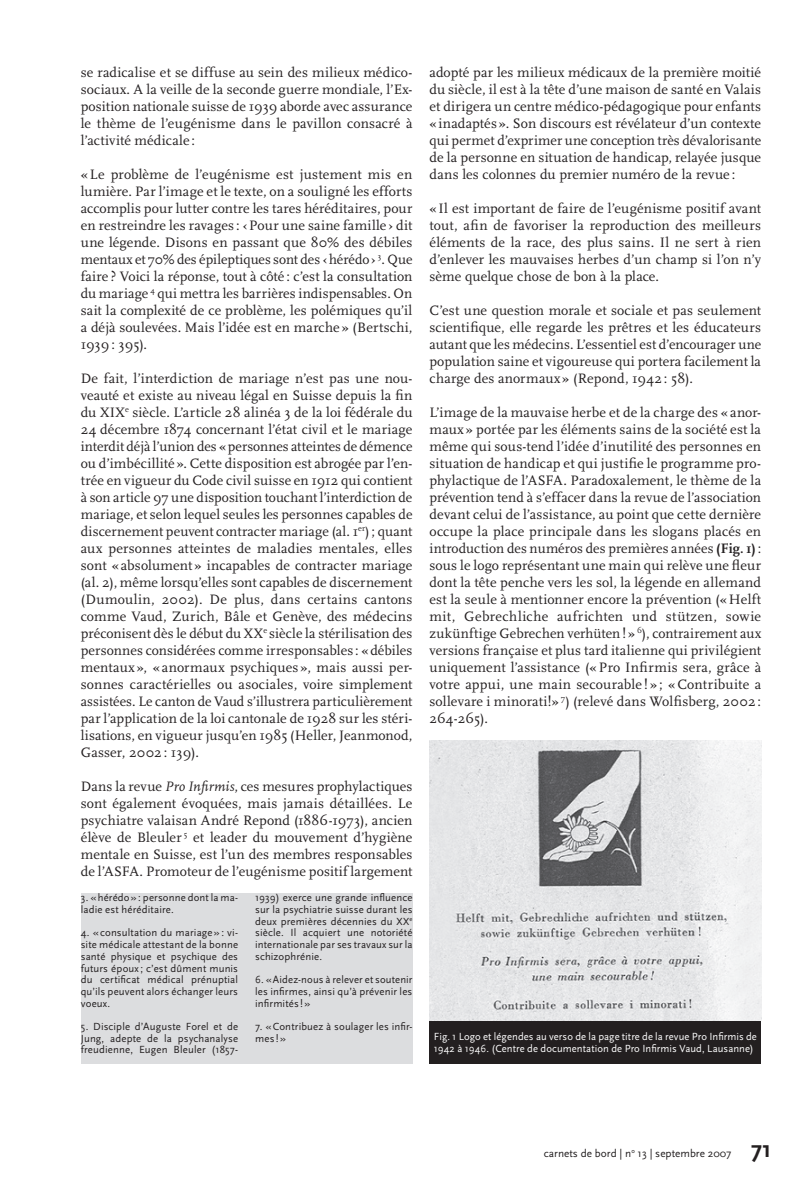
<style>
.page{position:relative;width:808px;height:1191px;background:#fff}
.page>*{position:absolute;margin:0;border:0;box-sizing:border-box;transform-origin:0 0}
.t1{font:14.25px/17px "Scala";letter-spacing:.01em;color:#231f20;text-align:justify}
.t2{font:11.25px "Scala Sans";color:#231f20}
.t3{font:10.8px/11.7px "Scala Sans";letter-spacing:.015em;color:#231f20;text-align:justify}
.t4{font:10.8px/11.7px "Scala Sans";letter-spacing:.005em;color:#fff}
.s1{font-style:italic}
.s2{font-weight:700}
.s3{font-weight:700;font-size:24px}
</style>
<div class="page">
<div style="left:81px;top:893px;width:331px;height:170px;background:#dcdddf"></div>
<div style="left:429px;top:1020px;width:332px;height:43px;background:#231f20"></div>
<img style="left:429px;top:740px;width:332px;height:280px">
<p class="t1" style="left:81px;top:64px;width:333px">se radicalise et se diffuse au sein des milieux médico&shy;sociaux. A la veille de la seconde guerre mondiale, l’Ex&shy;position nationale suisse de 1939 aborde avec assurance le thème de l’eugénisme dans le pavillon consacré à l’activité médicale :</p>
<p class="t1" style="left:81px;top:166px;width:333px">« Le problème de l’eugénisme est justement mis en lumière. Par l’image et le texte, on a souligné les efforts accomplis pour lutter contre les tares héréditaires, pour en restreindre les ravages : ‹Pour une saine famille › dit une légende. Disons en passant que 80% des débiles mentaux et 70% des épileptiques sont des ‹hérédo › <sup>3</sup>. Que faire ? Voici la réponse, tout à côté : c’est la consultation du mariage <sup>4</sup> qui mettra les barrières indispensables. On sait la complexité de ce problème, les polémiques qu’il a déjà soulevées. Mais l’idée est en marche » (Bertschi, 1939: 395).</p>
<p class="t1" style="left:81px;top:370px;width:333px">De fait, l’interdiction de mariage n’est pas une nou&shy;veauté et existe au niveau légal en Suisse depuis la fin du XIX<sup>e</sup> siècle. L’article 28 alinéa 3 de la loi fédérale du 24 décembre 1874 concernant l’état civil et le mariage interdit déjà l’union des «personnes atteintes de démence ou d’imbécillité ». Cette disposition est abrogée par l’en&shy;trée en vigueur du Code civil suisse en 1912 qui contient à son article 97 une disposition touchant l’interdiction de mariage, et selon lequel seules les personnes capables de discernement peuvent contracter mariage (al. 1<sup>er</sup>); quant aux personnes atteintes de maladies mentales, elles sont « absolument » incapables de contracter mariage (al. 2), même lorsqu’elles sont capables de discernement (Dumoulin, 2002). De plus, dans certains cantons comme Vaud, Zurich, Bâle et Genève, des médecins préconisent dès le début du XX<sup>e</sup> siècle la stérilisation des personnes considérées comme irresponsables : «débiles mentaux », « anormaux psychiques », mais aussi per&shy;sonnes caractérielles ou asociales, voire simplement assistées. Le canton de Vaud s’illustrera particulièrement par l’application de la loi cantonale de 1928 sur les stéri&shy;lisations, en vigueur jusqu’en 1985 (Heller, Jeanmonod, Gasser, 2002 : 139).</p>
<p class="t1" style="left:81px;top:778px;width:333px">Dans la revue <span class="s1">Pro Infirmis</span>, ces mesures prophylactiques sont également évoquées, mais jamais détaillées. Le psychiatre valaisan André Repond (1886-1973), ancien élève de Bleuler <sup>5</sup> et leader du mouvement d’hygiène mentale en Suisse, est l’un des membres responsables de l’ASFA. Promoteur de l’eugénisme positif largement</p>
<p class="t3" style="left:81px;top:892px;width:159px">3. «hérédo»: personne dont la ma&shy;ladie est héréditaire.</p>
<p class="t3" style="left:81px;top:927px;width:159px">4. «consultation du mariage»: vi&shy;site médicale attestant de la bonne santé physique et psychique des futurs époux ; c’est dûment munis du certificat médical prénuptial qu’ils peuvent alors échanger leurs voeux.</p>
<p class="t3" style="left:81px;top:1020px;width:159px">5. Disciple d’Auguste Forel et de Jung, adepte de la psychanalyse freudienne, Eugen Bleuler (1857-</p>
<p class="t3" style="left:255px;top:892px;width:159px">1939) exerce une grande influence sur la psychiatrie suisse durant les deux premières décennies du XX<sup>e </sup>siècle. Il acquiert une notoriété internationale par ses travaux sur la schizophrénie.</p>
<p class="t3" style="left:255px;top:974px;width:159px">6. «Aidez-nous à relever et soutenir les infirmes, ainsi qu’à prévenir les infirmités !»</p>
<p class="t3" style="left:255px;top:1020px;width:159px">7. «Contribuez à soulager les infir&shy;mes!»</p>
<p class="t1" style="left:429px;top:64px;width:333px">adopté par les milieux médicaux de la première moitié du siècle, il est à la tête d’une maison de santé en Valais et dirigera un centre médico-pédagogique pour enfants « inadaptés ». Son discours est révélateur d’un contexte qui permet d’exprimer une conception très dévalorisante de la personne en situation de handicap, relayée jusque dans les colonnes du premier numéro de la revue :</p>
<p class="t1" style="left:429px;top:200px;width:333px">« Il est important de faire de l’eugénisme positif avant tout, afin de favoriser la reproduction des meilleurs éléments de la race, des plus sains. Il ne sert à rien d’enlever les mauvaises herbes d’un champ si l’on n’y sème quelque chose de bon à la place.</p>
<p class="t1" style="left:429px;top:302px;width:333px">C’est une question morale et sociale et pas seulement scientifique, elle regarde les prêtres et les éducateurs autant que les médecins. L’essentiel est d’encourager une population saine et vigoureuse qui portera facilement la charge des anormaux » (Repond, 1942 : 58).</p>
<p class="t1" style="left:429px;top:404px;width:333px">L’image de la mauvaise herbe et de la charge des « anor&shy;maux » portée par les éléments sains de la société est la même qui sous-tend l’idée d’inutilité des personnes en situation de handicap et qui justifie le programme pro&shy;phylactique de l’ASFA. Paradoxalement, le thème de la prévention tend à s’effacer dans la revue de l’association devant celui de l’assistance, au point que cette dernière occupe la place principale dans les slogans placés en introduction des numéros des premières années <span class="s2">(Fig. 1)</span>: sous le logo représentant une main qui relève une fleur dont la tête penche vers les sol, la légende en allemand est la seule à mentionner encore la prévention (« Helft mit, Gebrechliche aufrichten und stützen, sowie zukünftige Gebrechen verhüten! » <sup>6</sup>), contrairement aux versions française et plus tard italienne qui privilégient uniquement l’assistance («Pro Infirmis sera, grâce à votre appui, une main secourable ! » ; «Contribuite a sollevare i minorati!» <sup>7</sup>) (relevé dans Wolfisberg, 2002 :<br>264-265).</p>
<p class="t4" style="left:434px;top:1031px;width:325px">Fig. 1 Logo et légendes au verso de la page titre de la revue Pro Infirmis de<br>1942 à 1946. (Centre de documentation de Pro Infirmis Vaud, Lausanne)</p>
<p class="t2" style="left:544px;top:1147px;width:229px">carnets de bord | n<sup>o</sup> 13 | septembre 2007 <span class="s3">71</span></p>
</div>
